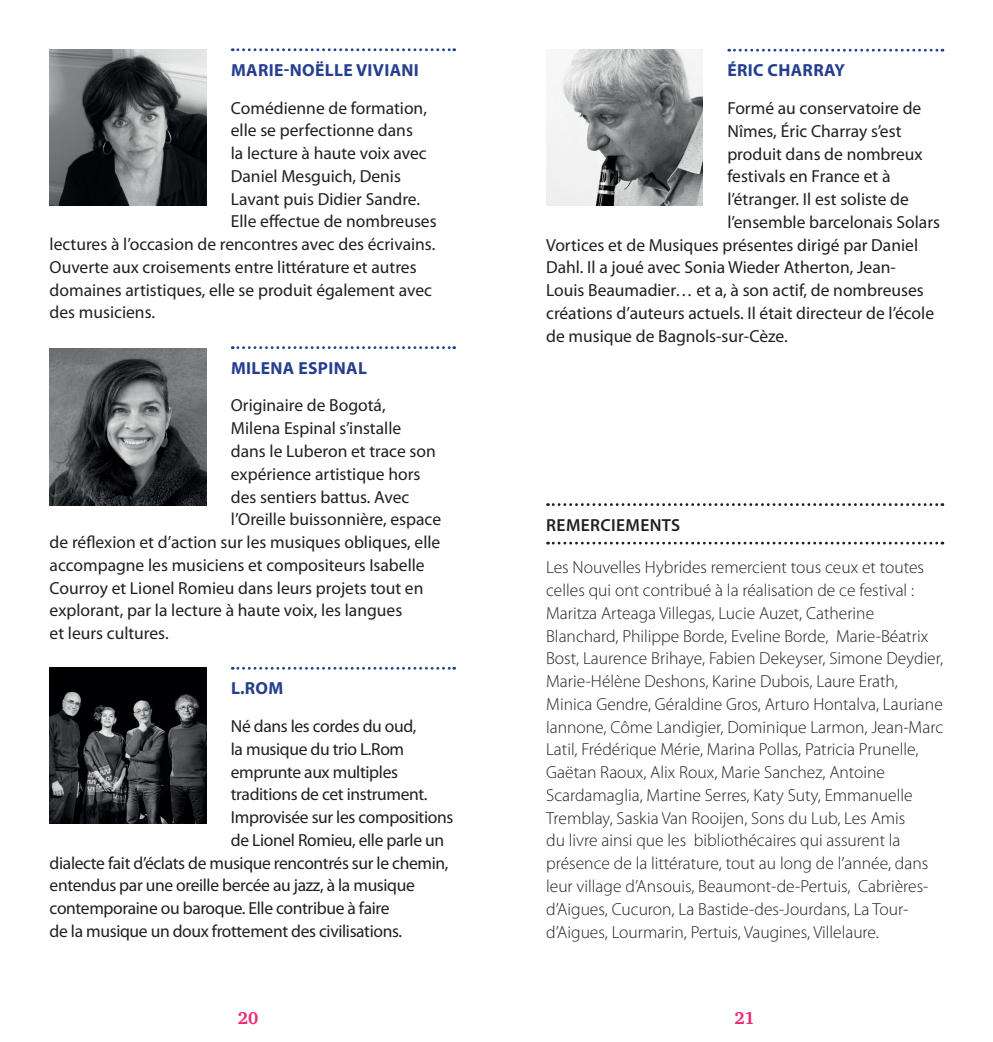
<style>
.page{position:relative;width:993px;height:1042px;background:#fff}
.page>*{position:absolute;margin:0;border:0;box-sizing:border-box;transform-origin:0 0}
.t1{font:17.5px "Myriad Pro";color:#231f20}
.t2{font:300 17.5px/22.8px "Myriad Pro";color:#231f20}
.t3{font:17.5px "Myriad Pro";letter-spacing:-.02em;color:#231f20}
.t4{font:700 17.5px "Myriad Pro";letter-spacing:.02em;color:#253f8e}
.t5{font:600 17.5px "Myriad Pro";letter-spacing:.02em;color:#231f20}
.t6{font:700 17.5px "Charis SIL";color:#ee2977}
</style>
<div class="page">
<svg style="left:547px;top:503px;width:395px;height:3px"></svg>
<svg style="left:547px;top:542px;width:395px;height:2px"></svg>
<svg style="left:728px;top:49px;width:214px;height:3px"></svg>
<svg style="left:232px;top:48px;width:222px;height:3px"></svg>
<svg style="left:232px;top:346px;width:222px;height:3px"></svg>
<svg style="left:232px;top:667px;width:222px;height:3px"></svg>
<img style="left:546px;top:50px;width:156px;height:156px">
<img style="left:50px;top:50px;width:156px;height:156px">
<img style="left:50px;top:349px;width:156px;height:156px">
<img style="left:50px;top:667px;width:156px;height:156px">
<p class="t4" style="left:231px;top:60px;width:189px">MARIE-NOËLLE VIVIANI</p>
<p class="t1" style="left:231px;top:98px;width:197px">Comédienne de formation,</p>
<p class="t1" style="left:231px;top:121px;width:183px">elle se perfectionne dans</p>
<p class="t1" style="left:231px;top:144px;width:197px">la lecture à haute voix avec</p>
<p class="t1" style="left:231px;top:166px;width:172px">Daniel Mesguich, Denis</p>
<p class="t1" style="left:231px;top:189px;width:191px">Lavant puis Didier Sandre.</p>
<p class="t1" style="left:231px;top:212px;width:207px">Elle effectue de nombreuses</p>
<p class="t1" style="left:50px;top:235px;width:387px">lectures à l’occasion de rencontres avec des écrivains.</p>
<p class="t1" style="left:50px;top:257px;width:368px">Ouverte aux croisements entre littérature et autres</p>
<p class="t1" style="left:50px;top:280px;width:384px">domaines artistiques, elle se produit également avec</p>
<p class="t1" style="left:50px;top:303px;width:107px">des musiciens.</p>
<p class="t4" style="left:231px;top:358px;width:137px">MILENA ESPINAL</p>
<p class="t1" style="left:231px;top:396px;width:156px">Originaire de Bogotá,</p>
<p class="t1" style="left:231px;top:419px;width:172px">Milena Espinal s’installe</p>
<p class="t1" style="left:231px;top:441px;width:206px">dans le Luberon et trace son</p>
<p class="t1" style="left:231px;top:464px;width:191px">expérience artistique hors</p>
<p class="t1" style="left:231px;top:487px;width:180px">des sentiers battus. Avec</p>
<p class="t1" style="left:231px;top:510px;width:212px">l’Oreille buissonnière, espace</p>
<p class="t1" style="left:50px;top:532px;width:392px">de réflexion et d’action sur les musiques obliques, elle</p>
<p class="t1" style="left:50px;top:555px;width:376px">accompagne les musiciens et compositeurs Isabelle</p>
<p class="t1" style="left:50px;top:578px;width:375px">Courroy et Lionel Romieu dans leurs projets tout en</p>
<p class="t1" style="left:50px;top:601px;width:354px">explorant, par la lecture à haute voix, les langues</p>
<p class="t1" style="left:50px;top:623px;width:120px">et leurs cultures.</p>
<p class="t4" style="left:231px;top:679px;width:54px">L.ROM</p>
<p class="t3" style="left:231px;top:717px;width:187px">Né dans les cordes du oud,</p>
<p class="t3" style="left:231px;top:739px;width:175px">la musique du trio L.Rom</p>
<p class="t3" style="left:231px;top:762px;width:169px">emprunte aux multiples</p>
<p class="t3" style="left:231px;top:785px;width:198px">traditions de cet instrument.</p>
<p class="t3" style="left:231px;top:808px;width:224px">Improvisée sur les compositions</p>
<p class="t3" style="left:231px;top:830px;width:215px">de Lionel Romieu, elle parle un</p>
<p class="t3" style="left:50px;top:853px;width:400px">dialecte fait d’éclats de musique rencontrés sur le chemin,</p>
<p class="t3" style="left:50px;top:876px;width:366px">entendus par une oreille bercée au jazz, à la musique</p>
<p class="t3" style="left:50px;top:899px;width:341px">contemporaine ou baroque. Elle contribue à faire</p>
<p class="t3" style="left:50px;top:921px;width:354px">de la musique un doux frottement des civilisations.</p>
<p class="t4" style="left:727px;top:61px;width:119px">ÉRIC CHARRAY</p>
<p class="t1" style="left:727px;top:99px;width:195px">Formé au conservatoire de</p>
<p class="t1" style="left:727px;top:121px;width:175px">Nîmes, Éric Charray s’est</p>
<p class="t1" style="left:727px;top:144px;width:197px">produit dans de nombreux</p>
<p class="t1" style="left:727px;top:167px;width:164px">festivals en France et à</p>
<p class="t1" style="left:727px;top:190px;width:183px">l’étranger. Il est soliste de</p>
<p class="t1" style="left:727px;top:212px;width:214px">l’ensemble barcelonais Solars</p>
<p class="t1" style="left:546px;top:235px;width:373px">Vortices et de Musiques présentes dirigé par Daniel</p>
<p class="t1" style="left:546px;top:258px;width:351px">Dahl. Il a joué avec Sonia Wieder Atherton, Jean-</p>
<p class="t1" style="left:546px;top:281px;width:379px">Louis Beaumadier… et a, à son actif, de nombreuses</p>
<p class="t1" style="left:546px;top:303px;width:389px">créations d’auteurs actuels. Il était directeur de l’école</p>
<p class="t1" style="left:546px;top:326px;width:243px">de musique de Bagnols-sur-Cèze.</p>
<p class="t5" style="left:546px;top:515px;width:135px">REMERCIEMENTS</p>
<p class="t2" style="left:546px;top:556px;width:398px">Les Nouvelles Hybrides remercient tous ceux et toutes celles qui ont contribué à la réalisation de ce festival :<br>Maritza Arteaga Villegas, Lucie Auzet, Catherine Blanchard, Philippe Borde, Eveline Borde, Marie-Béatrix Bost, Laurence Brihaye, Fabien Dekeyser, Simone Deydier, Marie-Hélène Deshons, Karine Dubois, Laure Erath, Minica Gendre, Géraldine Gros, Arturo Hontalva, Lauriane Iannone, Côme Landigier, Dominique Larmon, Jean-Marc Latil, Frédérique Mérie, Marina Pollas, Patricia Prunelle, Gaëtan Raoux, Alix Roux, Marie Sanchez, Antoine Scardamaglia, Martine Serres, Katy Suty, Emmanuelle Tremblay, Saskia Van Rooijen, Sons du Lub, Les Amis<br>du livre ainsi que les bibliothécaires qui assurent la présence de la littérature, tout au long de l’année, dans leur village d’Ansouis, Beaumont-de-Pertuis, Cabrières&shy;d’Aigues, Cucuron, La Bastide-des-Jourdans, La Tour&shy;d’Aigues, Lourmarin, Pertuis, Vaugines, Villelaure.</p>
<p class="t6" style="left:238px;top:1008px;width:22px">20</p>
<p class="t6" style="left:734px;top:1008px;width:22px">21</p>
</div>
